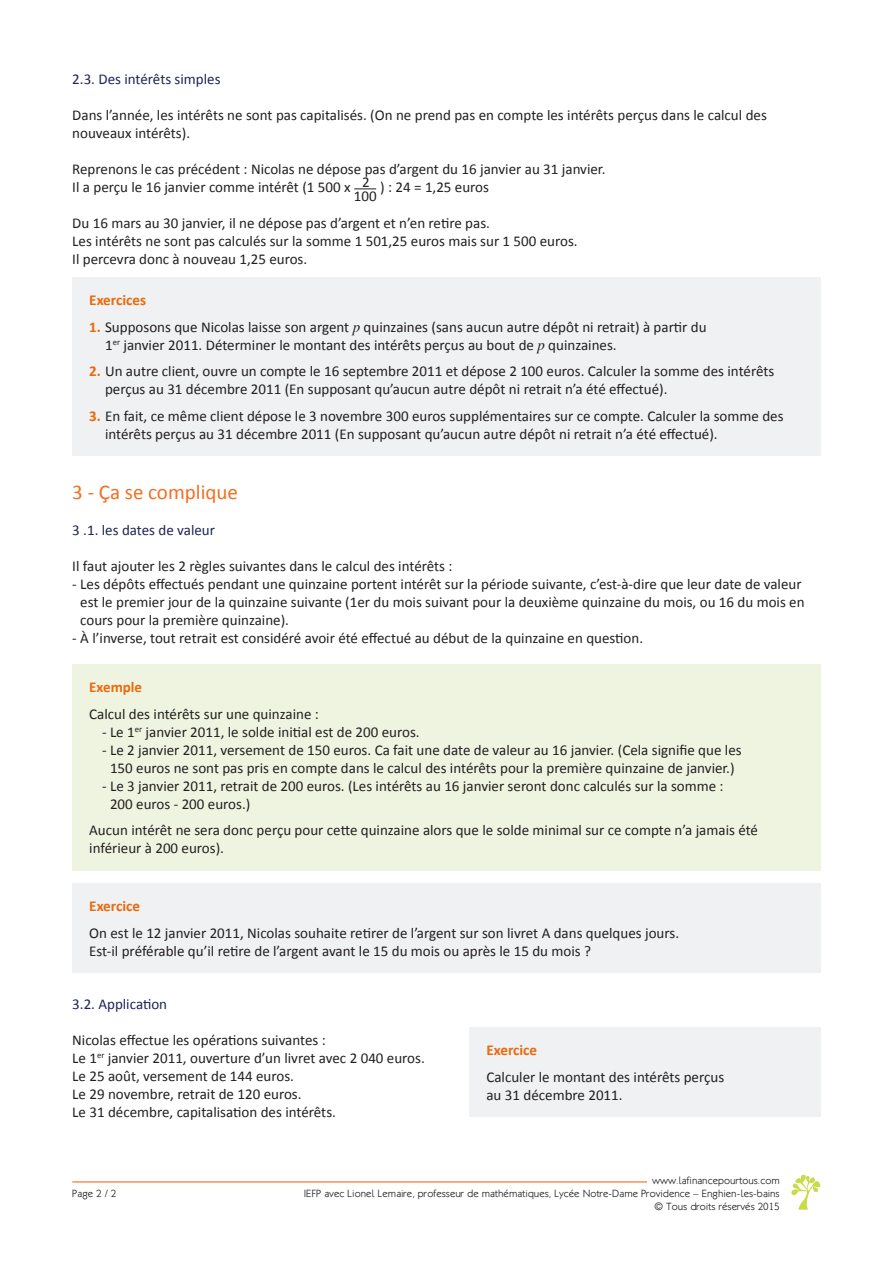
<style>
.page{position:relative;width:893px;height:1263px;background:#fff}
.page>*{position:absolute;margin:0;border:0;box-sizing:border-box;transform-origin:0 0}
.t1{font:21px "Calibri";color:#f36e21}
.t2{font:700 15.15px "Calibri";color:#eb690b}
.t3{font:15px/18px "Calibri";color:#231f20}
.t4{font:15px "Calibri";color:#1f2355}
.t5{font:300 10.5px/12.6px "Klill";color:#231f20;text-align:right}
.s1{font-weight:700;color:#eb690b}
.s2{font-family:"Times";font-style:italic}
</style>
<div class="page">
<hr style="left:72px;top:1181px;width:575px;height:1px;background:#f36e21">
<svg style="left:791px;top:1174px;width:30px;height:35px"></svg>
<div style="left:72px;top:277px;width:748px;height:179px;background:#f0f1f2"></div>
<div style="left:72px;top:664px;width:748px;height:206px;background:#eff4e1"></div>
<div style="left:72px;top:883px;width:748px;height:90px;background:#f0f1f2"></div>
<div style="left:469px;top:1027px;width:352px;height:90px;background:#f0f1f2"></div>
<svg style="left:354px;top:188px;width:22px;height:1px"></svg>
<p class="t4" style="left:72px;top:69px;width:150px">2.3. Des intérêts simples</p>
<p class="t3" style="left:72px;top:106px;width:696px">Dans l’année, les intérêts ne sont pas capitalisés. (On ne prend pas en compte les intérêts perçus dans le calcul des nouveaux intérêts).</p>
<p class="t3" style="left:72px;top:160px;width:535px">Reprenons le cas précédent : Nicolas ne dépose pas d’argent du 16 janvier au 31 janvier.</p>
<p class="t3" style="left:72px;top:178px;width:280px">Il a perçu le 16 janvier comme intérêt (1 500 x</p>
<p class="t3" style="left:354px;top:187px;width:24px">100</p>
<p class="t3" style="left:362px;top:173px;width:9px">2</p>
<p class="t3" style="left:380px;top:178px;width:110px">) : 24 = 1,25 euros</p>
<p class="t3" style="left:72px;top:214px;width:419px">Du 16 mars au 30 janvier, il ne dépose pas d’argent et n’en retire pas.</p>
<p class="t3" style="left:72px;top:232px;width:507px">Les intérêts ne sont pas calculés sur la somme 1 501,25 euros mais sur 1 500 euros.<br>Il percevra donc à nouveau 1,25 euros.</p>
<p class="t2" style="left:89px;top:291px;width:58px">Exercices</p>
<p class="t3" style="left:105px;top:318px;width:603px;text-indent:-16px"><span class="s1">1.</span> Supposons que Nicolas laisse son argent <span class="s2">p</span> quinzaines (sans aucun autre dépôt ni retrait) à partir du<br>1<sup>er</sup> janvier 2011. Déterminer le montant des intérêts perçus au bout de <span class="s2">p</span> quinzaines.</p>
<p class="t3" style="left:105px;top:362px;width:671px;text-indent:-16px"><span class="s1">2.</span> Un autre client, ouvre un compte le 16 septembre 2011 et dépose 2 100 euros. Calculer la somme des intérêts perçus au 31 décembre 2011 (En supposant qu’aucun autre dépôt ni retrait n’a été effectué).</p>
<p class="t3" style="left:105px;top:407px;width:680px;text-indent:-16px"><span class="s1">3.</span> En fait, ce même client dépose le 3 novembre 300 euros supplémentaires sur ce compte. Calculer la somme des intérêts perçus au 31 décembre 2011 (En supposant qu’aucun autre dépôt ni retrait n’a été effectué).</p>
<p class="t1" style="left:72px;top:479px;width:167px">3 - Ça se complique</p>
<p class="t4" style="left:72px;top:521px;width:144px">3 .1. les dates de valeur</p>
<p class="t3" style="left:72px;top:557px;width:382px">Il faut ajouter les 2 règles suivantes dans le calcul des intérêts :</p>
<p class="t3" style="left:80px;top:575px;width:726px;text-indent:-8px">- Les dépôts effectués pendant une quinzaine portent intérêt sur la période suivante, c’est-à-dire que leur date de valeur est le premier jour de la quinzaine suivante (1er du mois suivant pour la deuxième quinzaine du mois, ou 16 du mois en cours pour la première quinzaine).</p>
<p class="t3" style="left:72px;top:629px;width:572px">- À l’inverse, tout retrait est considéré avoir été effectué au début de la quinzaine en question.</p>
<p class="t3" style="left:89px;top:674px;width:231px;line-height:26.5px"><span class="s1">Exemple<br></span>Calcul des intérêts sur une quinzaine :</p>
<p class="t3" style="left:102px;top:723px;width:319px">- Le 1<sup>er</sup> janvier 2011, le solde initial est de 200 euros.</p>
<p class="t3" style="left:102px;top:741px;width:641px;text-align:center">- Le 2 janvier 2011, versement de 150 euros. Ca fait une date de valeur au 16 janvier. (Cela signifie que les<br>150 euros ne sont pas pris en compte dans le calcul des intérêts pour la première quinzaine de janvier.)</p>
<p class="t3" style="left:110px;top:777px;width:615px;text-indent:-8px">- Le 3 janvier 2011, retrait de 200 euros. (Les intérêts au 16 janvier seront donc calculés sur la somme :<br>200 euros - 200 euros.)</p>
<p class="t3" style="left:89px;top:821px;width:670px">Aucun intérêt ne sera donc perçu pour cette quinzaine alors que le solde minimal sur ce compte n’a jamais été inférieur à 200 euros).</p>
<p class="t2" style="left:89px;top:896px;width:52px">Exercice</p>
<p class="t3" style="left:89px;top:924px;width:591px">On est le 12 janvier 2011, Nicolas souhaite retirer de l’argent sur son livret A dans quelques jours.<br>Est-il préférable qu’il retire de l’argent avant le 15 du mois ou après le 15 du mois ?</p>
<p class="t4" style="left:72px;top:994px;width:96px">3.2. Application</p>
<p class="t3" style="left:72px;top:1031px;width:255px">Nicolas effectue les opérations suivantes :</p>
<p class="t3" style="left:72px;top:1049px;width:354px">Le 1<sup>er</sup> janvier 2011, ouverture d’un livret avec 2 040 euros.</p>
<p class="t3" style="left:72px;top:1067px;width:223px">Le 25 août, versement de 144 euros.</p>
<p class="t3" style="left:72px;top:1085px;width:231px">Le 29 novembre, retrait de 120 euros.</p>
<p class="t3" style="left:72px;top:1103px;width:265px">Le 31 décembre, capitalisation des intérêts.</p>
<p class="t2" style="left:486px;top:1041px;width:52px">Exercice</p>
<p class="t3" style="left:486px;top:1068px;width:239px">Calculer le montant des intérêts perçus au 31 décembre 2011.</p>
<p class="t5" style="left:72px;top:1187px;width:46px">Page 2 / 2</p>
<p class="t5" style="left:304px;top:1174px;width:477px">www.lafinancepourtous.com<br>IEFP avec Lionel Lemaire, professeur de mathématiques, Lycée Notre-Dame Providence – Enghien-les-bains © Tous droits réservés 2015</p>
</div>
